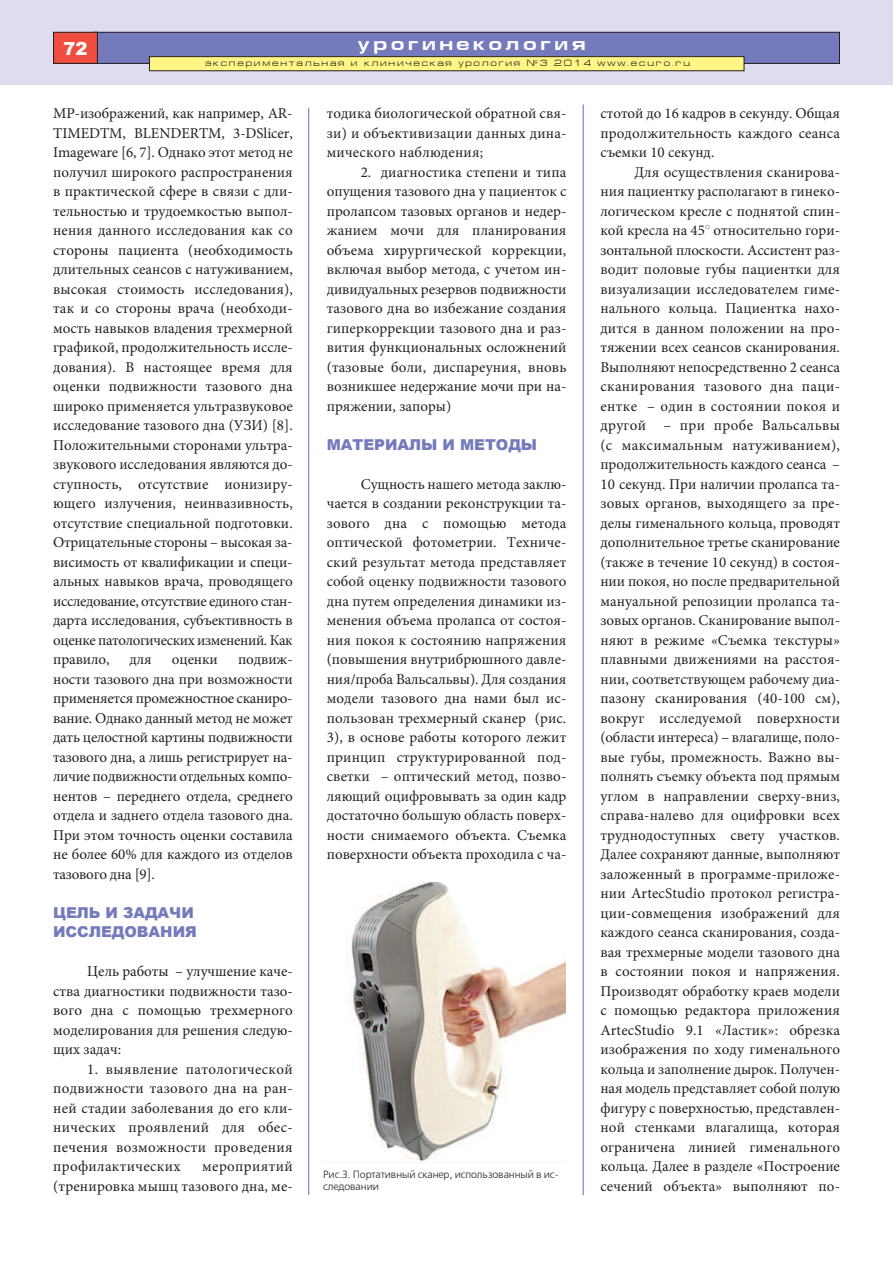
<style>
.page{position:relative;width:893px;height:1263px;background:#fff}
.page>*{position:absolute;margin:0;border:0;box-sizing:border-box;transform-origin:0 0}
.t1{font:700 18px "Europe Ext";letter-spacing:.2em;color:#fff}
.t2{font:900 18px "Arial";color:#fff}
.t3{font:15px/19.5px "Minion Pro";color:#231f20;text-align:justify}
.t4{font:900 15px/19.5px "Arial";color:#747abb}
.t5{font:10.5px/12px "Free Set C";letter-spacing:-.015em;color:#231f20}
.t6{font:9px "Europe Ext";letter-spacing:.2em;color:#231f20}
</style>
<div class="page">
<div style="left:0;top:0;width:893px;height:85px;background:#dedcee"></div>
<div style="left:94px;top:32px;width:745px;height:31px;background:#747abb"></div>
<div style="left:94px;top:32px;width:746px;height:32px;border:1px solid #231f20"></div>
<div style="left:54px;top:32px;width:43px;height:31px;background:#ef4d40"></div>
<div style="left:53px;top:32px;width:45px;height:32px;border:1px solid #231f20"></div>
<div style="left:149px;top:57px;width:595px;height:14px;background:#fff685"></div>
<div style="left:149px;top:56px;width:595px;height:15px;border:1px solid #231f20"></div>
<hr style="left:308px;top:108px;width:1px;height:1087px;background:#747abb">
<hr style="left:583px;top:104px;width:1px;height:1091px;background:#747abb">
<img style="left:347px;top:883px;width:218px;height:279px">
<p class="t2" style="left:64px;top:36px;width:26px">72</p>
<p class="t1" style="left:357px;top:37px;width:230px">урогинекология</p>
<p class="t6" style="left:205px;top:60px;width:486px">экспериментальная и клиническая урология №3 2014 www.ecuro.ru</p>
<p class="t3" style="left:53px;top:105px;width:241px">МР-изображений, как например, AR-TIMEDTM, BLENDERTM, 3-DSlicer, Imageware [6, 7]. Однако этот метод не получил широкого распространения в практической сфере в связи с дли&shy;тельностью и трудоемкостью выпол&shy;нения данного исследования как со стороны пациента (необходимость длительных сеансов с натуживанием, высокая стоимость исследования), так и со стороны врача (необходи&shy;мость навыков владения трехмерной графикой, продолжительность иссле&shy;дования). В настоящее время для оценки подвижности тазового дна широко применяется ультразвуковое исследование тазового дна (УЗИ) [8].<br>Положительными сторонами ультра&shy;звукового исследования являются до&shy;ступность, отсутствие ионизиру&shy;ющего излучения, неинвазивность, отсутствие специальной подготовки.<br>Отрицательные стороны – высокая за&shy;висимость от квалификации и специ&shy;альных навыков врача, проводящего исследование, отсутствие единого стан&shy;дарта исследования, субъективность в оценке патологических изменений. Как правило,</p>
<p class="t3" style="left:53px;top:651px;width:241px;text-indent:185px">подвиж&shy;ности тазового дна при возможности применяется промежностное сканиро&shy;вание. Однако данный метод не может дать целостной картины подвижности тазового дна, а лишь регистрирует на&shy;личие подвижности отдельных компо&shy;нентов – переднего отдела, среднего отдела и заднего отдела тазового дна.<br>При этом точность оценки составила не более 60% для каждого из отделов тазового дна [9].</p>
<p class="t4" style="left:53px;top:902px;width:145px">ЦЕЛЬ И ЗАДАЧИ<br>ИССЛЕДОВАНИЯ</p>
<p class="t3" style="left:53px;top:963px;width:241px;text-indent:34px">Цель работы – улучшение каче&shy;ства диагностики подвижности тазо&shy;вого дна с помощью трехмерного моделирования для решения следую&shy;щих задач:</p>
<p class="t3" style="left:53px;top:1060px;width:241px;text-indent:34px">1. выявление патологической подвижности тазового дна на ран&shy;ней стадии заболевания до его кли&shy;нических проявлений для обес&shy;печения возможности проведения профилактических</p>
<p class="t3" style="left:130px;top:651px;width:24px">для</p>
<p class="t3" style="left:172px;top:651px;width:48px">оценки</p>
<p class="t3" style="left:53px;top:1158px;width:241px;text-align:right">мероприятий<br>(тренировка мышц тазового дна, ме-</p>
<p class="t3" style="left:327px;top:105px;width:241px">тодика биологической обратной свя&shy;зи) и объективизации данных дина&shy;мического наблюдения;</p>
<p class="t3" style="left:327px;top:163px;width:241px;text-indent:34px">2. диагностика степени и типа опущения тазового дна у пациенток с пролапсом тазовых органов и недер&shy;жанием мочи для планирования объема хирургической коррекции, включая выбор метода, с учетом ин&shy;дивидуальных резервов подвижности тазового дна во избежание создания гиперкоррекции тазового дна и раз&shy;вития функциональных осложнений (тазовые боли, диспареуния, вновь возникшее недержание мочи при на&shy;пряжении, запоры)</p>
<p class="t4" style="left:327px;top:434px;width:212px">МАТЕРИАЛЫ И МЕТОДЫ</p>
<p class="t3" style="left:327px;top:475px;width:241px;text-indent:34px">Сущность нашего метода заклю&shy;чается в создании реконструкции та&shy;зового дна с помощью метода оптической фотометрии. Техниче&shy;ский результат метода представляет собой оценку подвижности тазового дна путем определения динамики из&shy;менения объема пролапса от состоя&shy;ния покоя к состоянию напряжения (повышения внутрибрюшного давле&shy;ния/проба Вальсальвы). Для создания модели тазового дна нами был ис&shy;пользован трехмерный сканер (рис.<br>3), в основе работы которого лежит принцип структурированной под&shy;светки – оптический метод, позво&shy;ляющий оцифровывать за один кадр достаточно большую область поверх&shy;ности снимаемого объекта. Съемка поверхности объекта проходила с ча-</p>
<p class="t5" style="left:323px;top:1168px;width:237px">Рис.3. Портативный сканер, использованный в ис&shy;следовании</p>
<p class="t3" style="left:600px;top:105px;width:241px">стотой до 16 кадров в секунду. Общая продолжительность каждого сеанса съемки 10 секунд.</p>
<p class="t3" style="left:600px;top:163px;width:241px;text-indent:34px">Для осуществления сканирова&shy;ния пациентку располагают в гинеко&shy;логическом кресле с поднятой спин&shy;кой кресла на 45<sup>◦</sup> относительно гори&shy;зонтальной плоскости. Ассистент раз&shy;водит половые губы пациентки для визуализации исследователем гиме&shy;нального кольца. Пациентка нахо&shy;дится в данном положении на про&shy;тяжении всех сеансов сканирования.<br>Выполняют непосредственно 2 сеанса сканирования тазового дна паци&shy;ентке – один в состоянии покоя и другой – при пробе Вальсальвы (с максимальным натуживанием), продолжительность каждого сеанса – 10 секунд. При наличии пролапса та&shy;зовых органов, выходящего за пре&shy;делы гименального кольца, проводят дополнительное третье сканирование (также в течение 10 секунд) в состоя&shy;нии покоя, но после предварительной мануальной репозиции пролапса та&shy;зовых органов. Сканирование выпол&shy;няют в режиме «Съемка текстуры» плавными движениями на расстоя&shy;нии, соответствующем рабочему диа&shy;пазону сканирования (40-100 см), вокруг исследуемой поверхности (области интереса) – влагалище, поло&shy;вые губы, промежность. Важно вы&shy;полнять съемку объекта под прямым углом в направлении сверху-вниз, справа-налево для оцифровки всех труднодоступных свету участков.<br>Далее сохраняют данные, выполняют заложенный в программе-приложе&shy;нии ArtecStudio протокол регистра&shy;ции-совмещения изображений для каждого сеанса сканирования, созда&shy;вая трехмерные модели тазового дна в состоянии покоя и напряжения.<br>Производят обработку краев модели с помощью редактора приложения ArtecStudio 9.1 «Ластик»: обрезка изображения по ходу гименального кольца и заполнение дырок. Получен&shy;ная модель представляет собой полую фигуру с поверхностью, представлен&shy;ной стенками влагалища, которая ограничена линией гименального кольца. Далее в разделе «Построение сечений объекта» выполняют по-</p>
</div>
